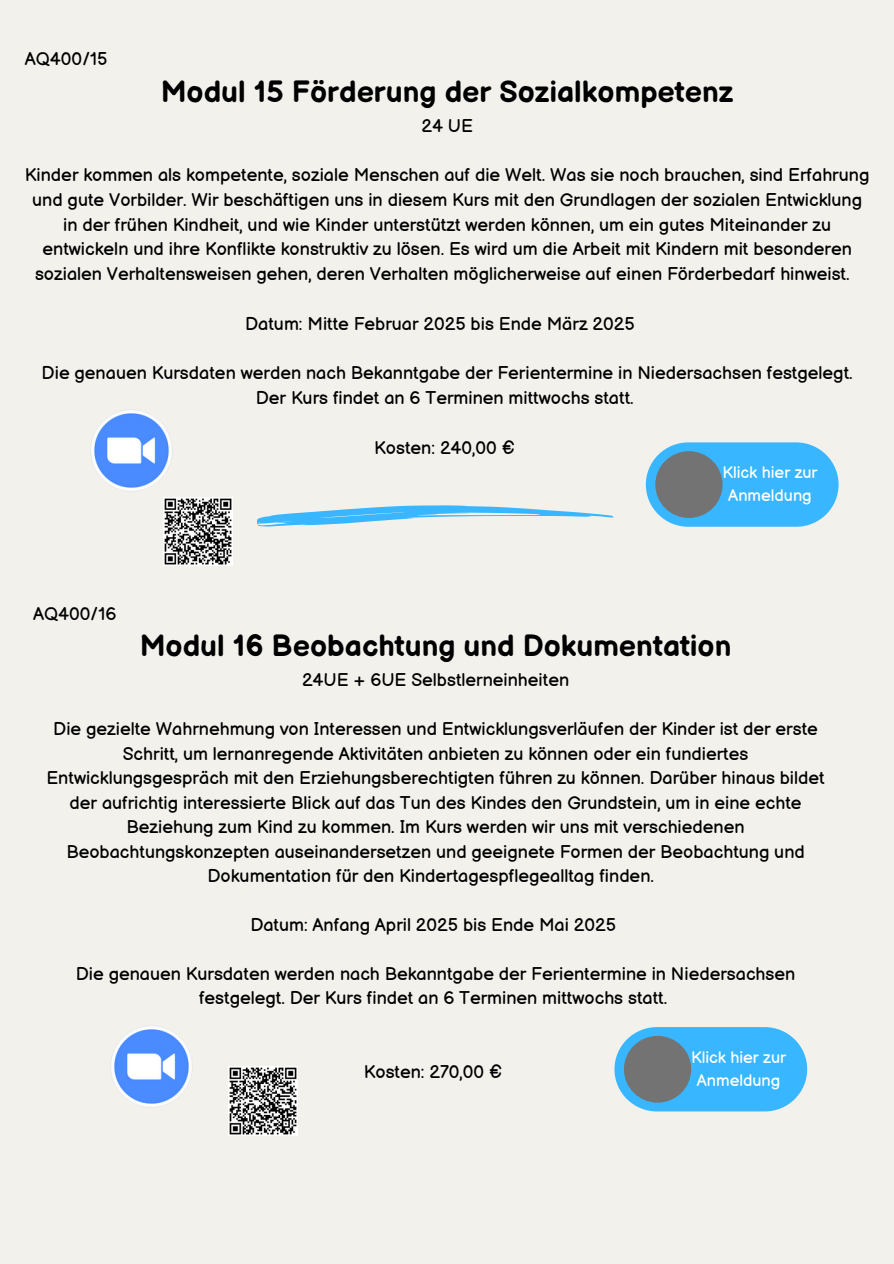
<style>
.page{position:relative;width:894px;height:1264px;background:#fff}
.page>*{position:absolute;margin:0;border:0;box-sizing:border-box;transform-origin:0 0}
.t1{font:700 30px "Balsamiq Sans";color:#000}
.t2{font:18px/24.5px "Balsamiq Sans";color:#000;text-align:center}
.t3{font:16.35px/22.6px "Balsamiq Sans";color:#fff;text-align:center}
</style>
<div class="page">
<div style="left:0;top:0;width:893px;height:1263px;background:#f2f1ec"></div>
<svg style="left:257px;top:505px;width:356px;height:21px"></svg>
<div style="left:645px;top:442px;width:193px;height:85px;background:#38b6ff;border-radius:42px"></div>
<div style="left:655px;top:451px;width:67px;height:67px;background:#737373;border-radius:50%"></div>
<div style="left:614px;top:1027px;width:193px;height:84px;background:#38b6ff;border-radius:42px"></div>
<div style="left:623px;top:1035px;width:68px;height:67px;background:#737373;border-radius:50%"></div>
<img style="left:91px;top:410px;width:81px;height:81px">
<img style="left:111px;top:1026px;width:81px;height:81px">
<img style="left:163px;top:497px;width:69px;height:69px">
<img style="left:228px;top:1066px;width:69px;height:69px">
<p class="t2" style="left:25px;top:47px;width:84px">AQ400/15</p>
<h1 class="t1" style="left:161px;top:75px;width:574px">Modul 15 Förderung der Sozialkompetenz</h1>
<p class="t2" style="left:421px;top:114px;width:53px">24 UE</p>
<p class="t2" style="left:25px;top:163px;width:845px">Kinder kommen als kompetente, soziale Menschen auf die Welt. Was sie noch brauchen, sind Erfahrung und gute Vorbilder. Wir beschäftigen uns in diesem Kurs mit den Grundlagen der sozialen Entwicklung in der frühen Kindheit, und wie Kinder unterstützt werden können, um ein gutes Miteinander zu entwickeln und ihre Konflikte konstruktiv zu lösen. Es wird um die Arbeit mit Kindern mit besonderen sozialen Verhaltensweisen gehen, deren Verhalten möglicherweise auf einen Förderbedarf hinweist.</p>
<p class="t2" style="left:245px;top:312px;width:391px">Datum: Mitte Februar 2025 bis Ende März 2025</p>
<p class="t2" style="left:42px;top:361px;width:812px">Die genauen Kursdaten werden nach Bekanntgabe der Ferientermine in Niedersachsen festgelegt.<br>Der Kurs findet an 6 Terminen mittwochs statt.</p>
<p class="t2" style="left:374px;top:436px;width:142px">Kosten: 240,00 €</p>
<p class="t2" style="left:33px;top:602px;width:85px">AQ400/16</p>
<p class="t3" style="left:722px;top:462px;width:96px">Klick hier zur<br>Anmeldung</p>
<h1 class="t1" style="left:140px;top:629px;width:593px">Modul 16 Beobachtung und Dokumentation</h1>
<p class="t2" style="left:302px;top:668px;width:268px">24UE + 6UE Selbstlerneinheiten</p>
<p class="t2" style="left:46px;top:717px;width:779px">Die gezielte Wahrnehmung von Interessen und Entwicklungsverläufen der Kinder ist der erste Schritt, um lernanregende Aktivitäten anbieten zu können oder ein fundiertes Entwicklungsgespräch mit den Erziehungsberechtigten führen zu können. Darüber hinaus bildet der aufrichtig interessierte Blick auf das Tun des Kindes den Grundstein, um in eine echte Beziehung zum Kind zu kommen. Im Kurs werden wir uns mit verschiedenen Beobachtungskonzepten auseinandersetzen und geeignete Formen der Beobachtung und Dokumentation für den Kindertagespflegealltag finden.</p>
<p class="t2" style="left:250px;top:913px;width:367px">Datum: Anfang April 2025 bis Ende Mai 2025</p>
<p class="t2" style="left:76px;top:962px;width:720px">Die genauen Kursdaten werden nach Bekanntgabe der Ferientermine in Niedersachsen festgelegt. Der Kurs findet an 6 Terminen mittwochs statt.</p>
<p class="t2" style="left:364px;top:1060px;width:140px">Kosten: 270,00 €</p>
<p class="t3" style="left:691px;top:1046px;width:96px">Klick hier zur<br>Anmeldung</p>
</div>
